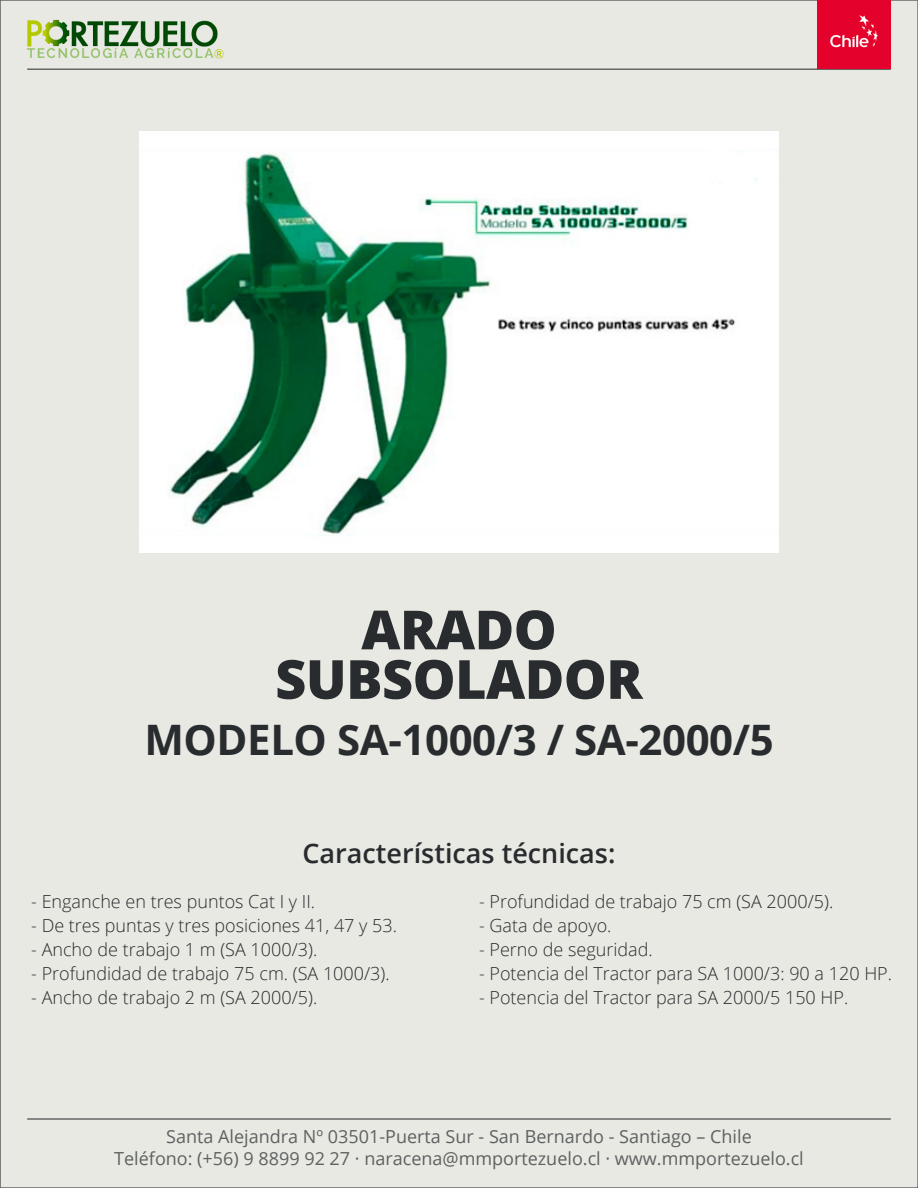
<style>
.page{position:relative;width:918px;height:1188px;background:#fff}
.page>*{position:absolute;margin:0;border:0;box-sizing:border-box;transform-origin:0 0}
.t1{font:800 54px "Open Sans";letter-spacing:-.01em;color:#292c2f}
.t2{font:700 42px "Open Sans";letter-spacing:-.01em;color:#292c2f}
.t3{font:600 27px "Open Sans";color:#292c2f}
.t4{font:300 18px "Open Sans";color:#292c2f}
.t5{font:18px/21.6px "Open Sans";color:#5d6161;text-align:center}
</style>
<div class="page">
<div style="left:0;top:0;width:918px;height:1188px;background:#e9e9e3;border:2px solid #666"></div>
<hr style="left:27px;top:1118px;width:864px;height:2px;background:#666">
<hr style="left:27px;top:68px;width:864px;height:2px;background:#666">
<img style="left:26px;top:19px;width:198px;height:40px">
<img style="left:818px;top:0;width:73px;height:69px">
<img style="left:140px;top:131px;width:638px;height:421px">
<p class="t1" style="left:361px;top:589px;width:197px">ARADO</p>
<p class="t1" style="left:275px;top:638px;width:369px">SUBSOLADOR</p>
<p class="t2" style="left:144px;top:710px;width:631px">MODELO SA-1000/3 / SA-2000/5</p>
<p class="t3" style="left:302px;top:835px;width:315px">Características técnicas:</p>
<p class="t4" style="left:31px;top:889px;width:286px">- Enganche en tres puntos Cat I y II.</p>
<p class="t4" style="left:31px;top:913px;width:367px">- De tres puntas y tres posiciones 41, 47 y 53.</p>
<p class="t4" style="left:31px;top:937px;width:288px">- Ancho de trabajo 1 m (SA 1000/3).</p>
<p class="t4" style="left:31px;top:961px;width:360px">- Profundidad de trabajo 75 cm. (SA 1000/3).</p>
<p class="t4" style="left:31px;top:985px;width:288px">- Ancho de trabajo 2 m (SA 2000/5).</p>
<p class="t4" style="left:479px;top:889px;width:356px">- Profundidad de trabajo 75 cm (SA 2000/5).</p>
<p class="t4" style="left:479px;top:913px;width:134px">- Gata de apoyo.</p>
<p class="t4" style="left:479px;top:937px;width:175px">- Perno de seguridad.</p>
<p class="t4" style="left:479px;top:961px;width:415px">- Potencia del Tractor para SA 1000/3: 90 a 120 HP.</p>
<p class="t4" style="left:479px;top:985px;width:371px">- Potencia del Tractor para SA 2000/5 150 HP.</p>
<p class="t5" style="left:114px;top:1125px;width:691px">Santa Alejandra Nº 03501-Puerta Sur - San Bernardo - Santiago – Chile<br>Teléfono: (+56) 9 8899 92 27 · naracena@mmportezuelo.cl · www.mmportezuelo.cl</p>
</div>
